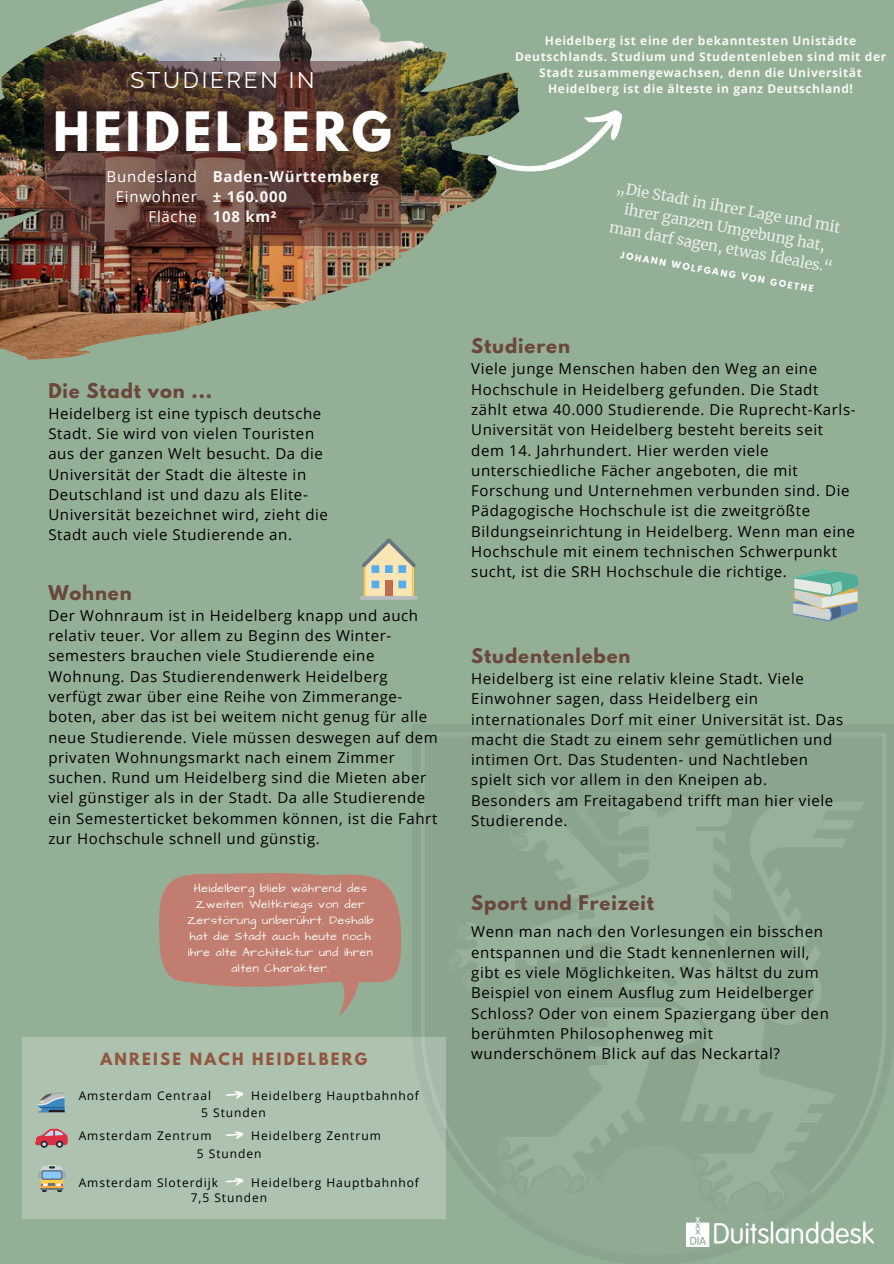
<style>
.page{position:relative;width:894px;height:1264px;background:#fff}
.page>*{position:absolute;margin:0;border:0;box-sizing:border-box;transform-origin:0 0}
.t1{font:700 48px "League Spartan";letter-spacing:.08em;color:#fff}
.t2{font:22.5px "Raleway";letter-spacing:.12em;color:#fff}
.t3{font:700 18px "League Spartan";letter-spacing:.05em;color:#6b473b}
.t4{font:15px/20.2px "Open Sans";letter-spacing:.04em;color:#000}
.t5{font:700 15px "Open Sans";letter-spacing:.05em;color:#f9f7f5}
.t6{font:15px "Open Sans";letter-spacing:.05em;color:#fff}
.t7{font:700 15px "League Spartan";letter-spacing:.15em;color:#92553d}
.t8{font:14.85px/20.2px "Merriweather";color:#ecefeb;text-align:center}
.t9{font:700 12px/16px "Open Sans";letter-spacing:.05em;color:#f9f7f5;text-align:center}
.t10{font:12px/16px "Architects Daughter";letter-spacing:.04em;color:#f9f7f5;text-align:center}
.t11{font:12px "Open Sans";letter-spacing:.08em;color:#000}
.t12{font:700 8.25px "League Spartan";color:#fff}
</style>
<div class="page">
<div style="left:0;top:0;width:893px;height:1263px;background:#93af96"></div>
<img style="left:0;top:0;width:519px;height:359px">
<svg style="left:45px;top:61px;width:356px;height:184px"></svg>
<img style="left:412px;top:724px;width:481px;height:539px">
<svg style="left:792px;top:569px;width:66px;height:52px"></svg>
<svg style="left:362px;top:538px;width:54px;height:58px"></svg>
<hr style="left:360px;top:596px;width:57px;height:3px;background:#bcbec0;border-radius:2px">
<svg style="left:159px;top:873px;width:242px;height:143px"></svg>
<svg style="left:486px;top:101px;width:137px;height:92px"></svg>
<img style="left:686px;top:1217px;width:187px;height:28px">
<div style="left:22px;top:1037px;width:423px;height:181px;background:#adc2af"></div>
<svg style="left:38px;top:1092px;width:27px;height:20px"></svg>
<svg style="left:35px;top:1128px;width:33px;height:19px"></svg>
<svg style="left:38px;top:1164px;width:27px;height:27px"></svg>
<svg style="left:226px;top:1131px;width:17px;height:8px"></svg>
<svg style="left:225px;top:1091px;width:18px;height:8px"></svg>
<svg style="left:225px;top:1177px;width:18px;height:8px"></svg>
<p class="t2" style="left:130px;top:67px;width:186px">STUDIEREN IN</p>
<p class="t1" style="left:53px;top:107px;width:340px">HEIDELBERG</p>
<p class="t5" style="left:213px;top:166px;width:167px">Baden-Württemberg</p>
<p class="t5" style="left:213px;top:186px;width:76px">± 160.000</p>
<p class="t5" style="left:213px;top:206px;width:65px">108 km²</p>
<p class="t6" style="left:107px;top:166px;width:92px">Bundesland</p>
<p class="t6" style="left:116px;top:186px;width:83px">Einwohner</p>
<p class="t6" style="left:148px;top:206px;width:50px">Fläche</p>
<p class="t3" style="left:48px;top:382px;width:165px">Die Stadt von ...</p>
<p class="t4" style="left:48px;top:403px;width:281px">Heidelberg ist eine typisch deutsche Stadt. Sie wird von vielen Touristen aus der ganzen Welt besucht. Da die Universität der Stadt die älteste in Deutschland ist und dazu als Elite-Universität bezeichnet wird, zieht die Stadt auch viele Studierende an.</p>
<p class="t3" style="left:48px;top:584px;width:85px">Wohnen</p>
<p class="t4" style="left:48px;top:605px;width:391px">Der Wohnraum ist in Heidelberg knapp und auch relativ teuer. Vor allem zu Beginn des Winter&shy;semesters brauchen viele Studierende eine Wohnung. Das Studierendenwerk Heidelberg verfügt zwar über eine Reihe von Zimmerange&shy;boten, aber das ist bei weitem nicht genug für alle neue Studierende. Viele müssen deswegen auf dem privaten Wohnungsmarkt nach einem Zimmer suchen. Rund um Heidelberg sind die Mieten aber viel günstiger als in der Stadt. Da alle Studierende ein Semesterticket bekommen können, ist die Fahrt zur Hochschule schnell und günstig.</p>
<p class="t10" style="left:187px;top:880px;width:188px">Heidelberg blieb während des<br>Zweiten Weltkriegs von der<br>Zerstörung unberührt. Deshalb hat die Stadt auch heute noch ihre alte Architektur und ihren alten Charakter.</p>
<p class="t7" style="left:101px;top:1051px;width:268px">ANREISE NACH HEIDELBERG</p>
<p class="t11" style="left:79px;top:1087px;width:134px">Amsterdam Centraal</p>
<p class="t11" style="left:251px;top:1087px;width:169px">Heidelberg Hauptbahnhof</p>
<p class="t11" style="left:201px;top:1104px;width:66px">5 Stunden</p>
<p class="t11" style="left:197px;top:1145px;width:66px">5 Stunden</p>
<p class="t11" style="left:191px;top:1189px;width:78px">7,5 Stunden</p>
<p class="t11" style="left:79px;top:1127px;width:134px">Amsterdam Zentrum</p>
<p class="t11" style="left:79px;top:1173px;width:141px">Amsterdam Sloterdijk</p>
<p class="t11" style="left:251px;top:1127px;width:131px">Heidelberg Zentrum</p>
<p class="t11" style="left:251px;top:1173px;width:169px">Heidelberg Hauptbahnhof</p>
<p class="t9" style="left:515px;top:32px;width:372px">Heidelberg ist eine der bekanntesten Unistädte Deutschlands. Studium und Studentenleben sind mit der Stadt zusammengewachsen, denn die Universität Heidelberg ist die älteste in ganz Deutschland!</p>
<p class="t3" style="left:471px;top:336px;width:100px">Studieren</p>
<p class="t8" style="left:618px;top:178px;width:228px;rotate:10deg">„Die Stadt in ihrer Lage und mit ihrer ganzen Umgebung hat, man darf sagen, etwas Ideales.“</p>
<p class="t12" style="left:621px;top:251px;width:197px;rotate:10deg">JOHANN WOLFGANG VON GOETHE</p>
<p class="t4" style="left:471px;top:358px;width:386px">Viele junge Menschen haben den Weg an eine Hochschule in Heidelberg gefunden. Die Stadt zählt etwa 40.000 Studierende. Die Ruprecht-Karls-Universität von Heidelberg besteht bereits seit dem 14. Jahrhundert. Hier werden viele unterschiedliche Fächer angeboten, die mit Forschung und Unternehmen verbunden sind. Die Pädagogische Hochschule ist die zweitgrößte Bildungseinrichtung in Heidelberg. Wenn man eine Hochschule mit einem technischen Schwerpunkt sucht, ist die SRH Hochschule die richtige.</p>
<p class="t3" style="left:471px;top:647px;width:161px">Studentenleben</p>
<p class="t4" style="left:471px;top:668px;width:373px">Heidelberg ist eine relativ kleine Stadt. Viele Einwohner sagen, dass Heidelberg ein internationales Dorf mit einer Universität ist. Das macht die Stadt zu einem sehr gemütlichen und intimen Ort. Das Studenten- und Nachtleben spielt sich vor allem in den Kneipen ab.<br>Besonders am Freitagabend trifft man hier viele Studierende.</p>
<p class="t3" style="left:471px;top:894px;width:184px">Sport und Freizeit</p>
<p class="t4" style="left:471px;top:921px;width:359px">Wenn man nach den Vorlesungen ein bisschen entspannen und die Stadt kennenlernen will, gibt es viele Möglichkeiten. Was hältst du zum Beispiel von einem Ausflug zum Heidelberger Schloss? Oder von einem Spaziergang über den berühmten Philosophenweg mit wunderschönem Blick auf das Neckartal?</p>
</div>
